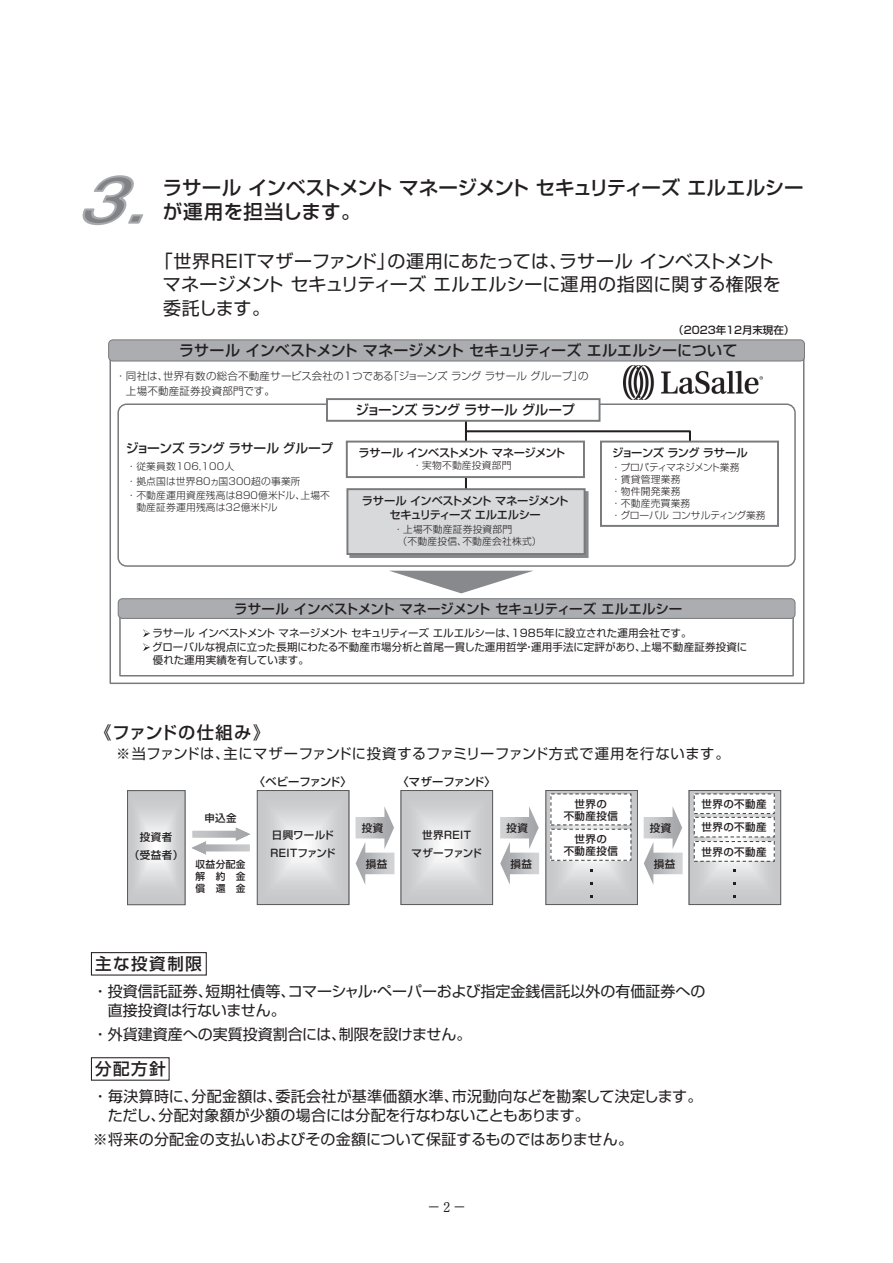
<style>
.page{position:relative;width:893px;height:1263px;background:#fff}
.page>*{position:absolute;margin:0;border:0;box-sizing:border-box;transform-origin:0 0}
.t1{font:italic 700 61.5px "Futo Go B101 Pr 5";color:#808285;scale:1.28 1}
.t2{font:500 19.5px/23.2px "Shin Go Pr 5";letter-spacing:-.015em;color:#231f20}
.t3{font:18px/23.2px "Shin Go Pr 5";color:#231f20}
.t4{font:500 17.25px "Shin Go Pr 5";letter-spacing:.045em;color:#231f20}
.t5{font:500 16.5px "Shin Go Pr 5";letter-spacing:.1em;color:#231f20}
.t6{font:15px/19.5px "Shin Go Pr 5";color:#231f20}
.t7{font:500 15px "Shin Go Pr 5";letter-spacing:-.01em;color:#231f20}
.t8{font:14.25px "Shin Go Pr 5";letter-spacing:.035em;color:#231f20}
.t9{font:500 13.5px "Shin Go Pr 5";letter-spacing:-.03em;color:#231f20}
.t10{font:700 13.5px "Futo Min A101 Pr 5";color:#231f20;scale:.7 1}
.t11{font:500 12.75px "Shin Go Pr 5";letter-spacing:-.035em;color:#231f20}
.t12{font:500 11.25px/14.2px "Shin Go Pr 5";letter-spacing:-.045em;color:#231f20;text-align:center}
.t13{font:10.5px/13.5px "Shin Go Pr 5";color:#231f20}
.t14{font:300 10.5px/14.2px "Shin Go Pr 5";letter-spacing:.02em;color:#231f20}
.t15{font:500 10.5px/12px "Shin Go Pr 5";letter-spacing:.04em;color:#231f20;text-align:center}
.t16{font:500 10.5px/18px "Shin Go Pr 5";letter-spacing:-.13em;color:#231f20}
.t17{font:500 10.5px/18px "Shin Go Pr 5";letter-spacing:-.08em;color:#231f20;text-align:center}
.t18{font:500 10.5px "Shin Go Pr 5";color:#231f20}
.t19{font:300 9.75px/12px "Shin Go Pr 5";letter-spacing:.02em;color:#231f20}
.t20{font:500 9.75px/12px "Shin Go Pr 5";letter-spacing:.04em;color:#231f20}
</style>
<div class="page">
<hr style="left:465px;top:411px;width:2px;height:119px;background:#231f20">
<svg style="left:464px;top:430px;width:228px;height:11px"></svg>
<div style="left:119px;top:615px;width:675px;height:61px;border:2px solid #787a7d"></div>
<div style="left:109px;top:340px;width:695px;height:21px;background:#acadb1;border-radius:4px"></div>
<div style="left:108px;top:339px;width:697px;height:22px;border:1px solid #787a7d;border-radius:4px"></div>
<div style="left:117px;top:403px;width:679px;height:164px;border:2px solid #787a7d;border-radius:9px"></div>
<div style="left:118px;top:599px;width:677px;height:19px;background:#acadb1;border-radius:4px"></div>
<div style="left:118px;top:598px;width:677px;height:21px;border:1px solid #787a7d;border-radius:4px"></div>
<svg style="left:390px;top:571px;width:142px;height:22px"></svg>
<div style="left:327px;top:399px;width:272px;height:22px;background:#fff"></div>
<div style="left:326px;top:398px;width:274px;height:24px;border:2px solid #787a7d"></div>
<div style="left:347px;top:442px;width:237px;height:35px;background:#fff"></div>
<div style="left:346px;top:441px;width:239px;height:37px;border:2px solid #787a7d"></div>
<div style="left:600px;top:441px;width:179px;height:86px;border:2px solid #787a7d"></div>
<div style="left:349px;top:491px;width:240px;height:67px;border:2px solid #87898c"></div>
<div style="left:347px;top:489px;width:238px;height:65px;background:#d8d9db"></div>
<div style="left:346px;top:488px;width:240px;height:67px;border:2px solid #787a7d"></div>
<div style="left:257px;top:790px;width:92px;height:115px;border:1px solid #59595c"></div>
<div style="left:127px;top:790px;width:58px;height:115px;border:1px solid #59595c"></div>
<img style="left:356px;top:806px;width:38px;height:36px">
<img style="left:356px;top:842px;width:38px;height:43px">
<img style="left:192px;top:828px;width:58px;height:27px">
<div style="left:401px;top:790px;width:92px;height:115px;border:1px solid #59595c"></div>
<img style="left:547px;top:792px;width:89px;height:111px">
<div style="left:545px;top:790px;width:93px;height:115px;border:1px solid #59595c"></div>
<img style="left:691px;top:792px;width:88px;height:111px">
<div style="left:689px;top:790px;width:92px;height:115px;border:1px solid #59595c"></div>
<div style="left:551px;top:794px;width:80px;height:31px;background:#fff"></div>
<div style="left:551px;top:829px;width:80px;height:31px;background:#fff"></div>
<div style="left:550px;top:829px;width:81px;height:32px;border:1px dashed #3d3d3e"></div>
<div style="left:694px;top:794px;width:80px;height:19px;background:#fff"></div>
<div style="left:694px;top:793px;width:81px;height:21px;border:1px dashed #3d3d3e"></div>
<div style="left:694px;top:817px;width:80px;height:20px;background:#fff"></div>
<div style="left:694px;top:841px;width:80px;height:20px;background:#fff"></div>
<div style="left:694px;top:841px;width:81px;height:21px;border:1px dashed #3d3d3e"></div>
<img style="left:500px;top:806px;width:39px;height:36px">
<img style="left:500px;top:842px;width:39px;height:43px">
<img style="left:644px;top:806px;width:38px;height:36px">
<img style="left:644px;top:842px;width:39px;height:43px">
<svg style="left:82px;top:175px;width:61px;height:51px"></svg>
<div style="left:91px;top:952px;width:116px;height:23px;border:1px solid #231f20"></div>
<div style="left:91px;top:1057px;width:79px;height:24px;border:1px solid #231f20"></div>
<svg style="left:143px;top:629px;width:7px;height:8px"></svg>
<svg style="left:143px;top:643px;width:7px;height:8px"></svg>
<img style="left:623px;top:365px;width:140px;height:34px">
<h1 class="t1" style="left:77px;top:150px;width:86px">3.</h1>
<h2 class="t2" style="left:163px;top:174px;width:642px">ラサール インベストメント マネージメント セキュリティーズ エルエルシーが運用を担当します。</h2>
<p class="t3" style="left:163px;top:248px;width:619px;text-indent:-8px">「世界ＲＥＩＴマザーファンド」の運用にあたっては、ラサール インベストメントマネージメント セキュリティーズ エルエルシーに運用の指図に関する権限を委託します。</p>
<p class="t18" style="left:673px;top:321px;width:123px">（2023年12月末現在）</p>
<p class="t7" style="left:179px;top:338px;width:560px">ラサール インベストメント マネージメント セキュリティーズ エルエルシーについて</p>
<p class="t14" style="left:126px;top:368px;width:464px;text-indent:-10px">・同社は、世界有数の総合不動産サービス会社の1つである「ジョーンズ ラング ラサール グループ」の上場不動産証券投資部門です。</p>
<p class="t11" style="left:126px;top:437px;width:209px">ジョーンズ ラング ラサール グループ</p>
<p class="t19" style="left:127px;top:458px;width:205px;line-height:14.2px">・従業員数106,100人<br>・拠点国は世界80ヵ国300超の事業所<br>・不動産運用資産残高は890億米ドル、上場不</p>
<p class="t19" style="left:136px;top:500px;width:143px">動産証券運用残高は32億米ドル</p>
<p class="t9" style="left:355px;top:399px;width:221px">ジョーンズ ラング ラサール グループ</p>
<p class="t12" style="left:359px;top:444px;width:208px">ラサール インベストメント マネージメント</p>
<p class="t19" style="left:412px;top:459px;width:101px">・実物不動産投資部門</p>
<p class="t12" style="left:362px;top:493px;width:208px">ラサール インベストメント マネージメントセキュリティーズ エルエルシー</p>
<p class="t19" style="left:398px;top:522px;width:146px;text-indent:-4px">・上場不動産証券投資部門<br>（不動産投信、不動産会社株式）</p>
<p class="t12" style="left:612px;top:444px;width:137px">ジョーンズ ラング ラサール</p>
<p class="t19" style="left:611px;top:460px;width:156px">・プロパティマネジメント業務<br>・賃貸管理業務<br>・物件開発業務<br>・不動産売買業務<br>・グローバル コンサルティング業務</p>
<p class="t9" style="left:234px;top:598px;width:450px">ラサール インベストメント マネージメント セキュリティーズ エルエルシー</p>
<p class="t13" style="left:152px;top:626px;width:597px">ラサール インベストメント マネージメント セキュリティーズ エルエルシーは、1985年に設立された運用会社です。<br>グローバルな視点に立った長期にわたる不動産市場分析と首尾一貫した運用哲学・運用手法に定評があり、上場不動産証券投資に優れた運用実績を有しています。</p>
<p class="t4" style="left:95px;top:718px;width:177px">《ファンドの仕組み》</p>
<p class="t8" style="left:116px;top:741px;width:615px">※当ファンドは、主にマザーファンドに投資するファミリーファンド方式で運用を行ないます。</p>
<p class="t12" style="left:254px;top:773px;width:99px">〈ベビーファンド〉</p>
<p class="t12" style="left:397px;top:773px;width:100px">〈マザーファンド〉</p>
<p class="t15" style="left:564px;top:797px;width:56px">世界の<br>不動産投信</p>
<p class="t15" style="left:701px;top:797px;width:67px">世界の不動産</p>
<p class="t15" style="left:701px;top:820px;width:67px">世界の不動産</p>
<p class="t15" style="left:701px;top:845px;width:67px">世界の不動産</p>
<p class="t15" style="left:204px;top:811px;width:34px">申込金</p>
<p class="t15" style="left:362px;top:821px;width:23px">投資</p>
<p class="t15" style="left:366px;top:857px;width:23px">損益</p>
<p class="t15" style="left:506px;top:821px;width:23px">投資</p>
<p class="t15" style="left:510px;top:857px;width:23px">損益</p>
<p class="t15" style="left:650px;top:821px;width:23px">投資</p>
<p class="t15" style="left:129px;top:826px;width:56px;line-height:18px">投資者<br>（受益者）</p>
<p class="t16" style="left:269px;top:825px;width:68px">日興ワールド<br>ＲＥＩＴファンド</p>
<p class="t17" style="left:411px;top:825px;width:72px">世界ＲＥＩＴ<br>マザーファンド</p>
<p class="t15" style="left:564px;top:832px;width:56px">世界の<br>不動産投信</p>
<p class="t20" style="left:195px;top:858px;width:52px">収益分配金</p>
<p class="t15" style="left:654px;top:857px;width:23px">損益</p>
<p class="t20" style="left:195px;top:870px;width:52px">解　約　金償　還　金</p>
<p class="t5" style="left:95px;top:950px;width:108px">主な投資制限</p>
<p class="t6" style="left:108px;top:980px;width:599px;text-indent:-15px">・投資信託証券、短期社債等、コマーシャル・ペーパーおよび指定金銭信託以外の有価証券への直接投資は行ないません。</p>
<p class="t6" style="left:93px;top:1023px;width:380px">・外貨建資産への実質投資割合には、制限を設けません。</p>
<p class="t5" style="left:95px;top:1055px;width:72px">分配方針</p>
<p class="t6" style="left:93px;top:1085px;width:611px">・毎決算時に、分配金額は、委託会社が基準価額水準、市況動向などを勘案して決定します。　ただし、分配対象額が少額の場合には分配を行なわないこともあります。</p>
<p class="t6" style="left:93px;top:1128px;width:542px">※将来の分配金の支払いおよびその金額について保証するものではありません。</p>
<p class="t10" style="left:429px;top:1196px;width:52px">― 2 ―</p>
</div>
